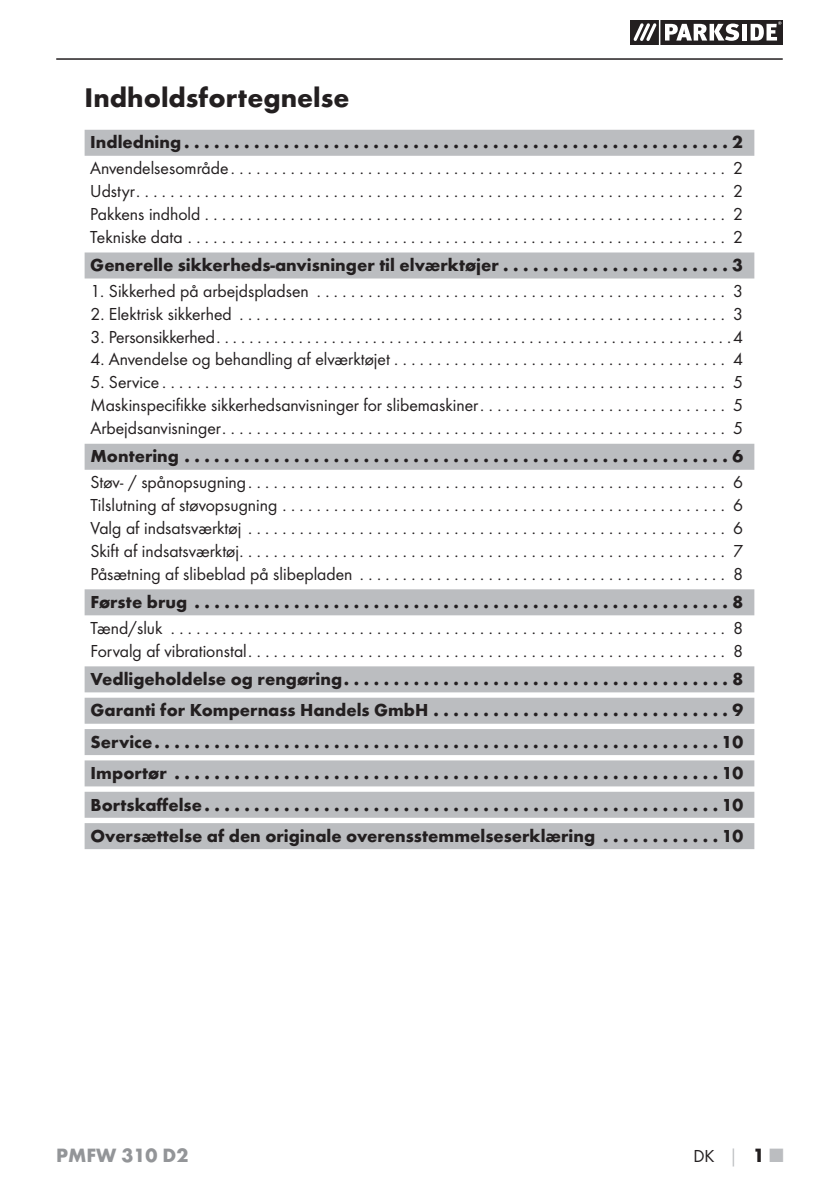
<style>
.page{position:relative;width:839px;height:1190px;background:#fff}
.page>*{position:absolute;margin:0;border:0;box-sizing:border-box;transform-origin:0 0}
.t1{font:700 28px "Futura";color:#231f20}
.t2{font:700 20px "Futura";color:#939598}
.t3{font:18px/22.8px "Futura Boo";color:#231f20;text-align:justify}
.t4{font:700 18px/31.4px "Futura";color:#231f20;text-align:justify}
.s1{font-family:"Futura";font-weight:700;color:#bbbdc0}
.s2{font-family:"Futura";font-weight:700;font-size:20px}
.s3{font-family:"Futura";font-weight:700;font-size:20px;color:#bbbdc0}
</style>
<div class="page">
<hr style="left:56px;top:58px;width:726px;height:2px;background:#231f20">
<svg style="left:630px;top:20px;width:152px;height:25px"></svg>
<hr style="left:658px;top:20px;width:2px;height:25px;background:#fff">
<div style="left:85px;top:130px;width:668px;height:26px;background:#bbbdc0"></div>
<div style="left:85px;top:252px;width:668px;height:26px;background:#bbbdc0"></div>
<div style="left:85px;top:444px;width:668px;height:26px;background:#bbbdc0"></div>
<div style="left:85px;top:589px;width:668px;height:26px;background:#bbbdc0"></div>
<div style="left:85px;top:666px;width:668px;height:26px;background:#bbbdc0"></div>
<div style="left:85px;top:697px;width:668px;height:26px;background:#bbbdc0"></div>
<div style="left:85px;top:729px;width:668px;height:26px;background:#bbbdc0"></div>
<div style="left:85px;top:760px;width:668px;height:26px;background:#bbbdc0"></div>
<div style="left:85px;top:791px;width:668px;height:26px;background:#bbbdc0"></div>
<div style="left:85px;top:823px;width:668px;height:26px;background:#bbbdc0"></div>
<h1 class="t1" style="left:85px;top:86px;width:266px">Indholdsfortegnelse</h1>
<p class="t4" style="left:90px;top:128px;width:653px">Indledning .......................................................2</p>
<p class="t3" style="left:90px;top:158px;width:653px">Anvendelsesområde .......................................................... 2<br>Udstyr ..................................................................... 2<br>Pakkens indhold ............................................................. 2<br>Tekniske data ............................................................... 2</p>
<p class="t4" style="left:90px;top:251px;width:653px">Generelle sikkerheds-anvisninger til elværktøjer . . . . . . . . . . . . . . . . . . . . . . . 3</p>
<p class="t3" style="left:90px;top:280px;width:653px">1. Sikkerhed på arbejdspladsen ................................................ 3</p>
<p class="t3" style="left:90px;top:303px;width:653px">2. Elektrisk sikkerhed ......................................................... 3</p>
<p class="t3" style="left:90px;top:326px;width:653px">3. Personsikkerhed ...............................................................4</p>
<p class="t3" style="left:90px;top:349px;width:653px">4. Anvendelse og behandling af elværktøjet ....................................... 4</p>
<p class="t3" style="left:90px;top:372px;width:653px">5. Service .................................................................. 5<br>Maskinspecifikke sikkerhedsanvisninger for slibemaskiner . . . . . . . . . . . . . . . . . . . . . . . . . . . . . 5<br>Arbejdsanvisninger ........................................................... 5</p>
<p class="t4" style="left:90px;top:442px;width:653px">Montering .......................................................6</p>
<p class="t3" style="left:90px;top:472px;width:654px">Støv- / spånopsugning ........................................................ 6<br>Tilslutning af støvopsugning .................................................... 6<br>Valg af indsatsværktøj ........................................................ 6<br>Skift af indsatsværktøj ......................................................... 7<br>Påsætning af slibeblad på slibepladen ........................................... 8</p>
<p class="t4" style="left:90px;top:588px;width:653px">Første brug ......................................................8</p>
<p class="t3" style="left:90px;top:617px;width:653px">Tænd/sluk ................................................................. 8<br>Forvalg af vibrationstal ........................................................ 8</p>
<p class="t4" style="left:90px;top:665px;width:654px">Vedligeholdelse og rengøring .......................................8<br>Garanti for Kompernass Handels GmbH ..............................9<br>Service .........................................................10<br>Importør .......................................................10<br>Bortskaffelse ....................................................10<br>Oversættelse af den originale overensstemmelseserklæring . . . . . . . . . . . . 10</p>
<p class="t2" style="left:56px;top:1147px;width:134px">PMFW 310 D2</p>
<p class="t3" style="left:693px;top:1145px;width:91px">DK <span class="s1">│</span> <span class="s2">1</span> <span class="s3">■</span></p>
</div>
